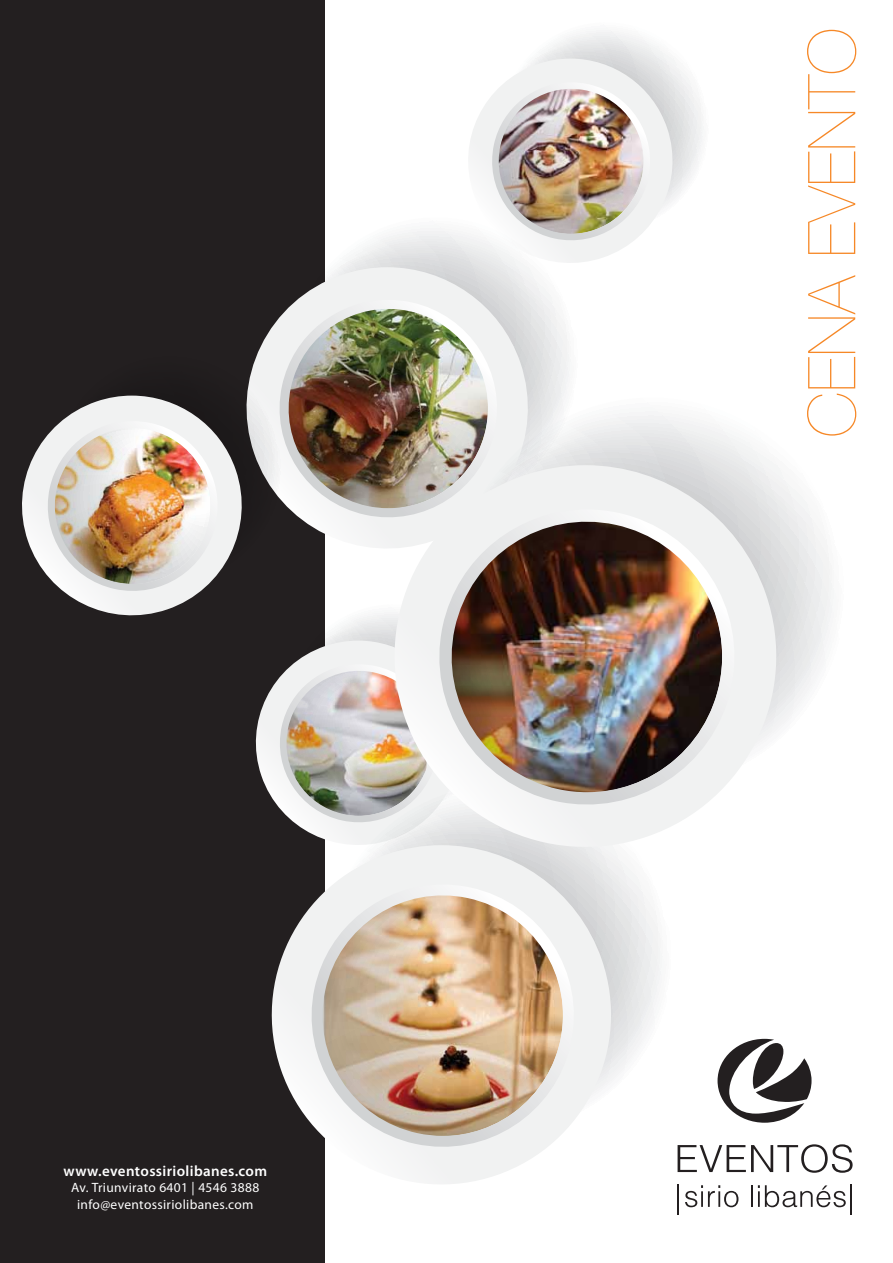
<style>
.page{position:relative;width:893px;height:1263px;background:#fff}
.page>*{position:absolute;margin:0;border:0;box-sizing:border-box;transform-origin:0 0}
.t1{font:200 66px "Helvetica Neue";color:#f68827}
.t2{font:600 15px "Myriad Pro";letter-spacing:.025em;color:#fff}
.t3{font:13.5px/16.2px "Myriad Pro";letter-spacing:.025em;color:#fff;text-align:center}
</style>
<div class="page">
<div style="left:0;top:0;width:324px;height:1263px;background:#231f20"></div>
<svg style="left:469px;top:106px;width:153px;height:156px"></svg>
<img style="left:485px;top:31px;width:218px;height:217px">
<svg style="left:324px;top:217px;width:256px;height:181px"></svg>
<svg style="left:256px;top:267px;width:289px;height:299px"></svg>
<img style="left:269px;top:300px;width:238px;height:227px">
<svg style="left:255px;top:688px;width:95px;height:157px"></svg>
<svg style="left:272px;top:604px;width:99px;height:226px"></svg>
<svg style="left:350px;top:785px;width:311px;height:270px"></svg>
<svg style="left:271px;top:845px;width:361px;height:360px"></svg>
<img style="left:299px;top:884px;width:287px;height:275px">
<svg style="left:483px;top:398px;width:349px;height:303px"></svg>
<svg style="left:371px;top:465px;width:429px;height:406px"></svg>
<img style="left:426px;top:509px;width:322px;height:309px">
<hr style="left:677px;top:1184px;width:2px;height:30px;background:#231f20">
<svg style="left:685px;top:1185px;width:53px;height:22px"></svg>
<hr style="left:751px;top:1185px;width:2px;height:22px;background:#231f20">
<svg style="left:758px;top:1185px;width:88px;height:22px"></svg>
<hr style="left:850px;top:1184px;width:2px;height:30px;background:#231f20">
<svg style="left:678px;top:1144px;width:175px;height:29px"></svg>
<svg style="left:717px;top:1039px;width:94px;height:84px"></svg>
<svg style="left:124px;top:357px;width:158px;height:209px"></svg>
<svg style="left:22px;top:396px;width:233px;height:220px"></svg>
<img style="left:40px;top:421px;width:186px;height:178px">
<p class="t2" style="left:64px;top:1161px;width:205px">www.eventossiriolibanes.com</p>
<p class="t3" style="left:71px;top:1179px;width:190px">Av. Triunvirato 6401 | 4546 3888 info@eventossiriolibanes.com</p>
<h1 class="t1" style="left:781px;top:437px;width:411px;rotate:-90deg">CENA EVENTO</h1>
</div>
